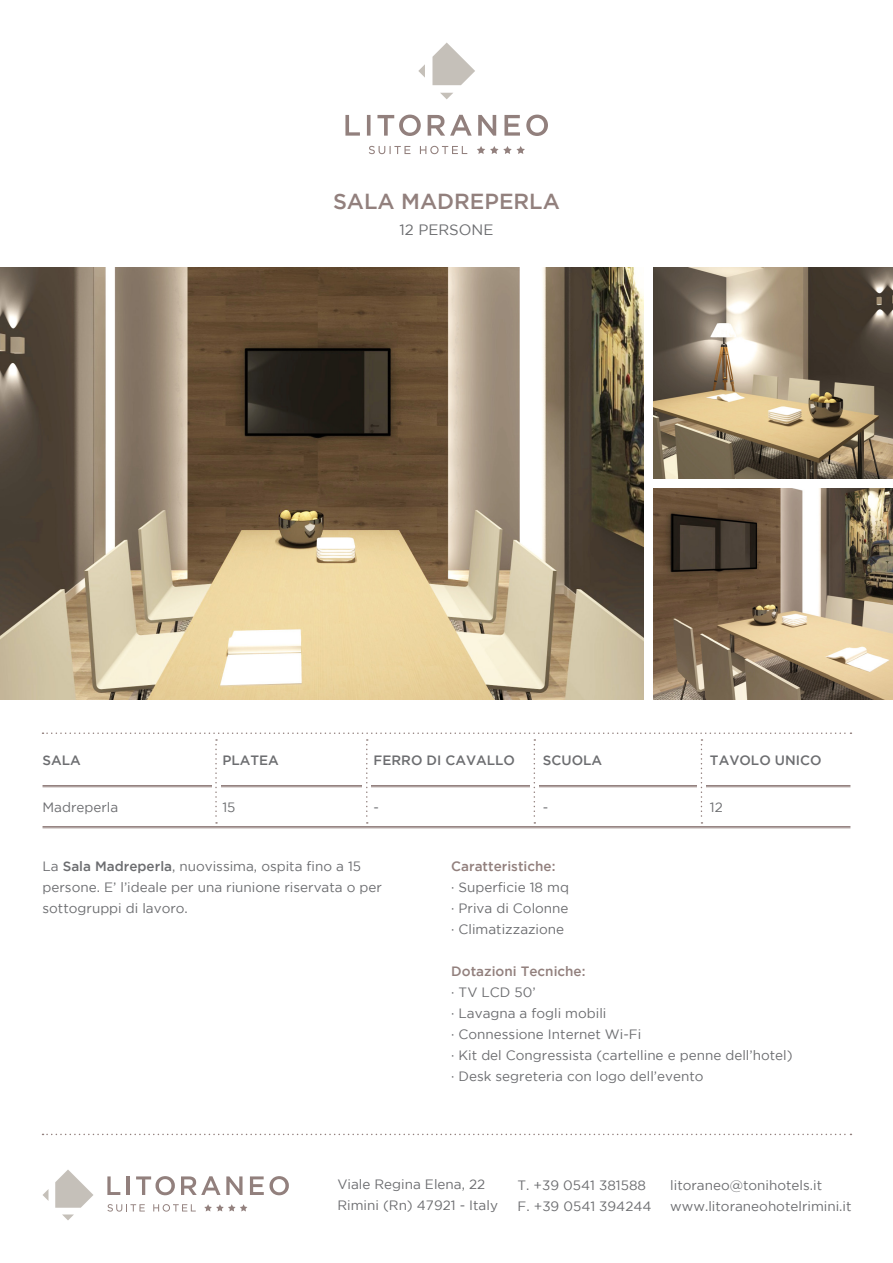
<style>
.page{position:relative;width:893px;height:1263px;background:#fff}
.page>*{position:absolute;margin:0;border:0;box-sizing:border-box;transform-origin:0 0}
.t1{font:500 21.75px "Gotham";color:#92807d}
.t2{font:15px "Gotham";color:#6c6d70}
.t3{font:13.5px/21px "Gotham";color:#6c6d70}
.t4{font:500 13.5px "Gotham";color:#6c6d70}
.t5{font:500 13.5px "Gotham";color:#92807d}
.s1{font-weight:500}
</style>
<div class="page">
<img style="left:0;top:267px;width:644px;height:432px">
<img style="left:654px;top:267px;width:239px;height:211px">
<img style="left:654px;top:488px;width:239px;height:211px">
<svg style="left:43px;top:1134px;width:808px;height:1px"></svg>
<hr style="left:43px;top:826px;width:807px;height:1px;background:#92807d">
<hr style="left:43px;top:827px;width:807px;height:1px;background:#92807d">
<svg style="left:43px;top:732px;width:808px;height:92px"></svg>
<svg style="left:345px;top:115px;width:15px;height:21px"></svg>
<hr style="left:367px;top:115px;width:3px;height:21px;background:#92807d">
<svg style="left:377px;top:115px;width:44px;height:21px"></svg>
<svg style="left:428px;top:115px;width:44px;height:21px"></svg>
<svg style="left:478px;top:115px;width:18px;height:21px"></svg>
<svg style="left:504px;top:115px;width:16px;height:21px"></svg>
<svg style="left:526px;top:115px;width:22px;height:21px"></svg>
<svg style="left:369px;top:146px;width:41px;height:8px"></svg>
<svg style="left:420px;top:146px;width:47px;height:8px"></svg>
<svg style="left:432px;top:43px;width:43px;height:42px"></svg>
<svg style="left:418px;top:64px;width:7px;height:14px"></svg>
<svg style="left:440px;top:93px;width:13px;height:6px"></svg>
<svg style="left:477px;top:146px;width:48px;height:8px"></svg>
<svg style="left:107px;top:1176px;width:13px;height:19px"></svg>
<hr style="left:127px;top:1176px;width:3px;height:19px;background:#92807d">
<svg style="left:136px;top:1176px;width:39px;height:19px"></svg>
<svg style="left:181px;top:1176px;width:62px;height:19px"></svg>
<svg style="left:250px;top:1176px;width:39px;height:19px"></svg>
<svg style="left:55px;top:1170px;width:38px;height:38px"></svg>
<svg style="left:43px;top:1190px;width:5px;height:10px"></svg>
<svg style="left:62px;top:1214px;width:12px;height:6px"></svg>
<svg style="left:107px;top:1204px;width:38px;height:7px"></svg>
<svg style="left:153px;top:1204px;width:43px;height:7px"></svg>
<svg style="left:204px;top:1204px;width:43px;height:7px"></svg>
<p class="t1" style="left:333px;top:189px;width:228px">SALA MADREPERLA</p>
<p class="t2" style="left:399px;top:221px;width:96px">12 PERSONE</p>
<p class="t4" style="left:43px;top:752px;width:40px">SALA</p>
<p class="t3" style="left:43px;top:797px;width:77px">Madreperla</p>
<p class="t4" style="left:222px;top:752px;width:58px">PLATEA</p>
<p class="t3" style="left:222px;top:797px;width:15px">15</p>
<p class="t4" style="left:374px;top:752px;width:143px">FERRO DI CAVALLO</p>
<p class="t3" style="left:374px;top:797px;width:7px">-</p>
<p class="t4" style="left:543px;top:752px;width:61px">SCUOLA</p>
<p class="t3" style="left:543px;top:797px;width:7px">-</p>
<p class="t4" style="left:710px;top:752px;width:113px">TAVOLO UNICO</p>
<p class="t3" style="left:710px;top:797px;width:14px">12</p>
<p class="t3" style="left:43px;top:855px;width:320px">La <span class="s1">Sala Madreperla</span>, nuovissima, ospita fino a 15</p>
<p class="t3" style="left:43px;top:876px;width:341px">persone. E’ l’ideale per una riunione riservata o per sottogruppi di lavoro.</p>
<p class="t5" style="left:451px;top:858px;width:106px">Caratteristiche:</p>
<p class="t3" style="left:451px;top:876px;width:119px">· Superficie 18 mq</p>
<p class="t3" style="left:451px;top:897px;width:119px">· Priva di Colonne</p>
<p class="t3" style="left:451px;top:918px;width:114px">· Climatizzazione</p>
<p class="t5" style="left:451px;top:963px;width:136px">Dotazioni Tecniche:</p>
<p class="t3" style="left:451px;top:981px;width:86px">· TV LCD 50’</p>
<p class="t3" style="left:451px;top:1002px;width:157px">· Lavagna a fogli mobili</p>
<p class="t3" style="left:451px;top:1023px;width:192px">· Connessione Internet Wi-Fi</p>
<p class="t3" style="left:451px;top:1044px;width:343px">· Kit del Congressista (cartelline e penne dell’hotel)</p>
<p class="t3" style="left:451px;top:1065px;width:254px">· Desk segreteria con logo dell’evento</p>
<p class="t3" style="left:337px;top:1173px;width:149px">Viale Regina Elena, 22</p>
<p class="t3" style="left:337px;top:1194px;width:162px">Rimini (Rn) 47921 - Italy</p>
<p class="t3" style="left:517px;top:1174px;width:130px">T. +39 0541 381588</p>
<p class="t3" style="left:517px;top:1195px;width:136px">F. +39 0541 394244</p>
<p class="t3" style="left:670px;top:1174px;width:153px">litoraneo@tonihotels.it</p>
<p class="t3" style="left:670px;top:1195px;width:183px">www.litoraneohotelrimini.it</p>
</div>
